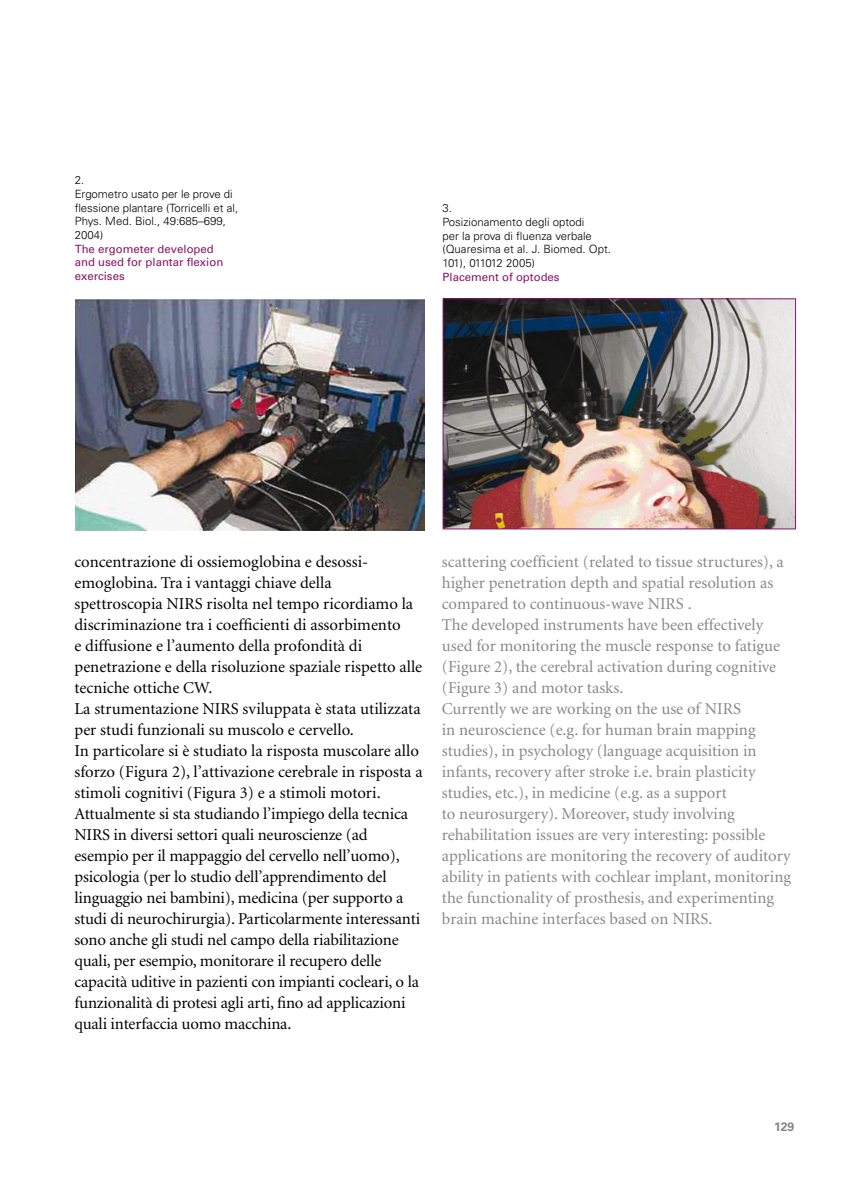
<style>
.page{position:relative;width:844px;height:1191px;background:#fff}
.page>*{position:absolute;margin:0;border:0;box-sizing:border-box;transform-origin:0 0}
.t1{font:16.62px/21px "Minion";letter-spacing:-.005em;color:#000}
.t2{font:16.62px/21px "Minion";color:#878889}
.t3{font:700 12.25px "Univers";color:#878889}
.t4{font:300 11.38px/13.7px "Univers";color:#000}
.t5{font:11.38px/13.7px "Univers";color:#88146a}
</style>
<div class="page">
<img style="left:75px;top:300px;width:350px;height:230px">
<img style="left:444px;top:300px;width:349px;height:227px">
<div style="left:442px;top:298px;width:353px;height:231px;border:1px solid #88146a"></div>
<p class="t4" style="left:75px;top:173px;width:165px">2.<br>Ergometro usato per le prove di flessione plantare (Torricelli et al,<br>Phys. Med. Biol., 49:685–699,<br>2004)</p>
<p class="t5" style="left:75px;top:242px;width:150px">The ergometer developed and used for plantar flexion exercises</p>
<p class="t4" style="left:442px;top:201px;width:170px">3.<br>Posizionamento degli optodi<br>per la prova di fluenza verbale (Quaresima et al. J. Biomed. Opt.<br>101), 011012 2005)</p>
<p class="t5" style="left:442px;top:270px;width:118px">Placement of optodes</p>
<p class="t1" style="left:74px;top:552px;width:349px">concentrazione di ossiemoglobina e desossi&shy;emoglobina. Tra i vantaggi chiave della spettroscopia NIRS risolta nel tempo ricordiamo la discriminazione tra i coefficienti di assorbimento<br>e diffusione e l’aumento della profondità di penetrazione e della risoluzione spaziale rispetto alle tecniche ottiche CW.<br>La strumentazione NIRS sviluppata è stata utilizzata per studi funzionali su muscolo e cervello.<br>In particolare si è studiato la risposta muscolare allo sforzo (Figura 2), l’attivazione cerebrale in risposta a stimoli cognitivi (Figura 3) e a stimoli motori.<br>Attualmente si sta studiando l’impiego della tecnica NIRS in diversi settori quali neuroscienze (ad esempio per il mappaggio del cervello nell’uomo), psicologia (per lo studio dell’apprendimento del linguaggio nei bambini), medicina (per supporto a studi di neurochirurgia). Particolarmente interessanti sono anche gli studi nel campo della riabilitazione quali, per esempio, monitorare il recupero delle capacità uditive in pazienti con impianti cocleari, o la funzionalità di protesi agli arti, fino ad applicazioni quali interfaccia uomo macchina.</p>
<p class="t2" style="left:441px;top:552px;width:350px">scattering coefficient (related to tissue structures), a higher penetration depth and spatial resolution as compared to continuous-wave NIRS .<br>The developed instruments have been effectively used for monitoring the muscle response to fatigue (Figure 2), the cerebral activation during cognitive (Figure 3) and motor tasks.<br>Currently we are working on the use of NIRS<br>in neuroscience (e.g. for human brain mapping studies), in psychology (language acquisition in infants, recovery after stroke i.e. brain plasticity studies, etc.), in medicine (e.g. as a support<br>to neurosurgery). Moreover, study involving rehabilitation issues are very interesting: possible applications are monitoring the recovery of auditory ability in patients with cochlear implant, monitoring the functionality of prosthesis, and experimenting brain machine interfaces based on NIRS.</p>
<p class="t3" style="left:773px;top:1119px;width:15px">129</p>
</div>
